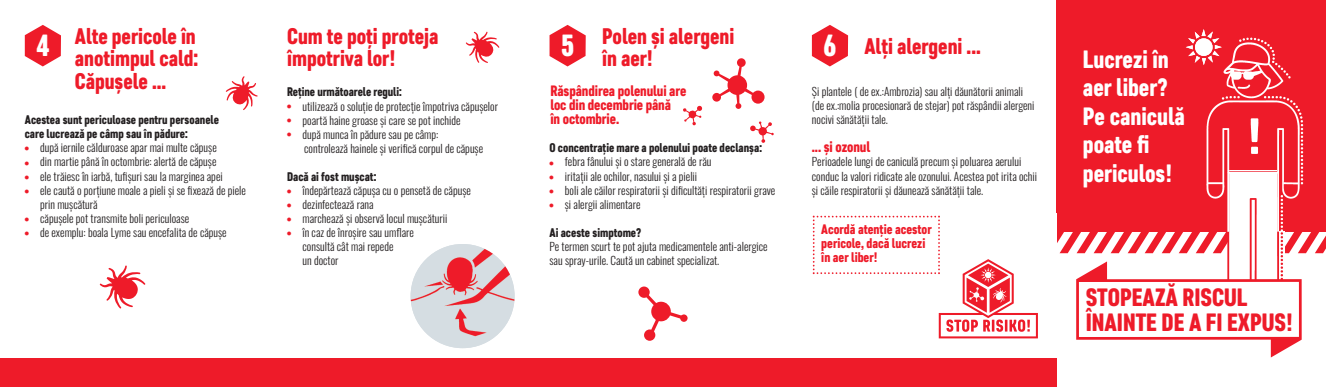
<style>
.page{position:relative;width:1326px;height:387px;background:#fff}
.page>*{position:absolute;margin:0;border:0;box-sizing:border-box;transform-origin:0 0}
.t1{font:50.62px "Core Paint";color:#fff}
.t2{font:30.5px "Core Paint";color:#fff}
.t3{font:25px/28.5px "Core Paint";color:#fff}
.t4{font:25px/25px "Core Paint";color:#ee1b29}
.t5{font:22.5px/22.5px "Core Paint";color:#ee1b29}
.t6{font:15px/14.1px "Core Paint";letter-spacing:-.005em;color:#ee1b29}
.t7{font:13.75px/14.4px "Core Paint";color:#ee1b29}
.t8{font:12.5px/14.1px "Core Paint";color:#231f20}
.t9{font:300 11.25px/14.1px "Oswald";color:#231f20}
.s1{font-family:"Univers";font-weight:400;font-stretch:condensed;font-size:12.5px;color:#ee1b29}
.s2{font-size:30.5px;color:#fff}
</style>
<div class="page">
<div style="left:0;top:358px;width:1056px;height:28px;background:#ee1b29"></div>
<div style="left:1056px;top:0;width:269px;height:231px;background:#ee1b29"></div>
<svg style="left:549px;top:25px;width:36px;height:41px"></svg>
<svg style="left:811px;top:25px;width:37px;height:41px"></svg>
<svg style="left:712px;top:58px;width:52px;height:51px"></svg>
<svg style="left:750px;top:121px;width:23px;height:22px"></svg>
<svg style="left:812px;top:215px;width:513px;height:123px"></svg>
<svg style="left:1186px;top:29px;width:27px;height:34px"></svg>
<svg style="left:25px;top:25px;width:36px;height:41px"></svg>
<svg style="left:226px;top:76px;width:31px;height:34px"></svg>
<svg style="left:100px;top:265px;width:45px;height:43px"></svg>
<div style="left:1030px;top:213px;width:26px;height:62px;background:#fff"></div>
<svg style="left:465px;top:32px;width:34px;height:31px"></svg>
<img style="left:410px;top:244px;width:104px;height:103px;border-radius:50%">
<img style="left:1199px;top:231px;width:108px;height:72px">
<img style="left:1199px;top:35px;width:108px;height:196px">
<svg style="left:1076px;top:261px;width:225px;height:96px"></svg>
<div style="left:651px;top:301px;width:19px;height:20px;background:#ee1b29;border-radius:50%"></div>
<div style="left:644px;top:329px;width:11px;height:11px;background:#ee1b29;border-radius:50%"></div>
<div style="left:680px;top:314px;width:7px;height:7px;background:#ee1b29;border-radius:50%"></div>
<div style="left:638px;top:286px;width:11px;height:11px;background:#ee1b29;border-radius:50%"></div>
<svg style="left:643px;top:292px;width:14px;height:14px"></svg>
<svg style="left:650px;top:315px;width:10px;height:17px"></svg>
<svg style="left:668px;top:311px;width:15px;height:7px"></svg>
<svg style="left:683px;top:105px;width:19px;height:20px"></svg>
<h2 class="t2" style="left:36px;top:34px;width:14px">4</h2>
<h3 class="t5" style="left:75px;top:27px;width:125px;text-align:justify">Alte pericole în anotimpul cald:<br>Căpușele ...</h3>
<p class="t8" style="left:25px;top:114px;width:196px">Acestea sunt periculoase pentru persoanele care lucrează pe câmp sau în pădure:</p>
<p class="t9" style="left:25px;top:139px;width:193px"><span class="s1">•</span> după iernile călduroase apar mai multe căpușe</p>
<p class="t9" style="left:25px;top:153px;width:193px"><span class="s1">•</span> din martie până în octombrie: alertă de căpușe</p>
<p class="t9" style="left:25px;top:167px;width:199px"><span class="s1">•</span> ele trăiesc în iarbă, tufișuri sau la marginea apei</p>
<p class="t9" style="left:40px;top:181px;width:207px;text-indent:-15px"><span class="s1">•</span> ele caută o porțiune moale a pieli și se fixează de piele prin mușcătură</p>
<p class="t9" style="left:25px;top:210px;width:166px"><span class="s1">•</span> căpușele pot transmite boli periculoase</p>
<p class="t9" style="left:25px;top:224px;width:203px"><span class="s1">•</span> de exemplu: boala Lyme sau encefalita de căpușe</p>
<h3 class="t5" style="left:287px;top:27px;width:153px">Cum te poți proteja împotriva lor!</h3>
<p class="t8" style="left:287px;top:85px;width:116px">Reține următoarele reguli:</p>
<p class="t9" style="left:287px;top:98px;width:212px"><span class="s1">•</span> utilizează o soluție de protecție împotriva căpușelor</p>
<p class="t9" style="left:287px;top:112px;width:175px"><span class="s1">•</span> poartă haine groase și care se pot inchide</p>
<p class="t9" style="left:304px;top:126px;width:180px;text-indent:-17px"><span class="s1">•</span> după munca în pădure sau pe câmp: controlează hainele și verifică corpul de căpușe</p>
<p class="t8" style="left:287px;top:170px;width:91px">Dacă ai fost mușcat:</p>
<p class="t9" style="left:287px;top:181px;width:185px"><span class="s1">•</span> îndepărtează căpușa cu o pensetă de căpușe</p>
<p class="t9" style="left:287px;top:196px;width:88px"><span class="s1">•</span> dezinfectează rana</p>
<p class="t9" style="left:287px;top:210px;width:162px"><span class="s1">•</span> marchează și observă locul mușcăturii</p>
<p class="t9" style="left:302px;top:224px;width:113px;text-indent:-15px"><span class="s1">•</span> în caz de înroșire sau umflare consultă cât mai repede<br>un doctor</p>
<h2 class="t2" style="left:561px;top:34px;width:14px">5</h2>
<h3 class="t5" style="left:602px;top:27px;width:134px">Polen și alergeni în aer!</h3>
<h3 class="t6" style="left:550px;top:85px;width:137px">Răspândirea polenului are loc din decembrie până<br>în octombrie.</h3>
<p class="t8" style="left:549px;top:142px;width:214px">O concentrație mare a polenului poate declanșa:</p>
<p class="t9" style="left:549px;top:153px;width:163px"><span class="s1">•</span> febra fânului și o stare generală de rău</p>
<p class="t9" style="left:549px;top:167px;width:149px"><span class="s1">•</span> iritații ale ochilor, nasului și a pielii</p>
<p class="t9" style="left:549px;top:181px;width:227px"><span class="s1">•</span> boli ale căilor respiratorii și dificultăți respiratorii grave</p>
<p class="t9" style="left:549px;top:196px;width:92px"><span class="s1">•</span> și alergii alimentare</p>
<p class="t8" style="left:549px;top:227px;width:93px">Ai aceste simptome?</p>
<p class="t9" style="left:549px;top:238px;width:220px">Pe termen scurt te pot ajuta medicamentele anti-alergice sau spray-urile. Caută un cabinet specializat.</p>
<h3 class="t5" style="left:823px;top:37px;width:159px"><span class="s2">6</span> Alți alergeni ...</h3>
<p class="t9" style="left:811px;top:83px;width:224px">Și plantele ( de ex.:Ambrozia) sau alți dăunătorii animali (de ex.:molia procesionară de stejar) pot răspândii alergeni nocivi sănătății tale.</p>
<h3 class="t6" style="left:811px;top:141px;width:60px">... și ozonul</h3>
<p class="t9" style="left:811px;top:153px;width:227px">Perioadele lungi de caniculă precum și poluarea aerului conduc la valori ridicate ale ozonului. Acestea pot irita ochii și căile respiratorii și dăunează sănătății tale.</p>
<p class="t7" style="left:821px;top:223px;width:112px">Acordă atenție acestor pericole, dacă lucrezi în aer liber!</p>
<h3 class="t3" style="left:1082px;top:47px;width:103px">Lucrezi în aer liber?<br>Pe caniculă poate fi periculos!</h3>
<h1 class="t1" style="left:1247px;top:118px;width:15px">!</h1>
<h3 class="t4" style="left:1085px;top:287px;width:209px">STOPEAZĂ RISCUL<br>ÎNAINTE DE A FI EXPUS!</h3>
</div>
